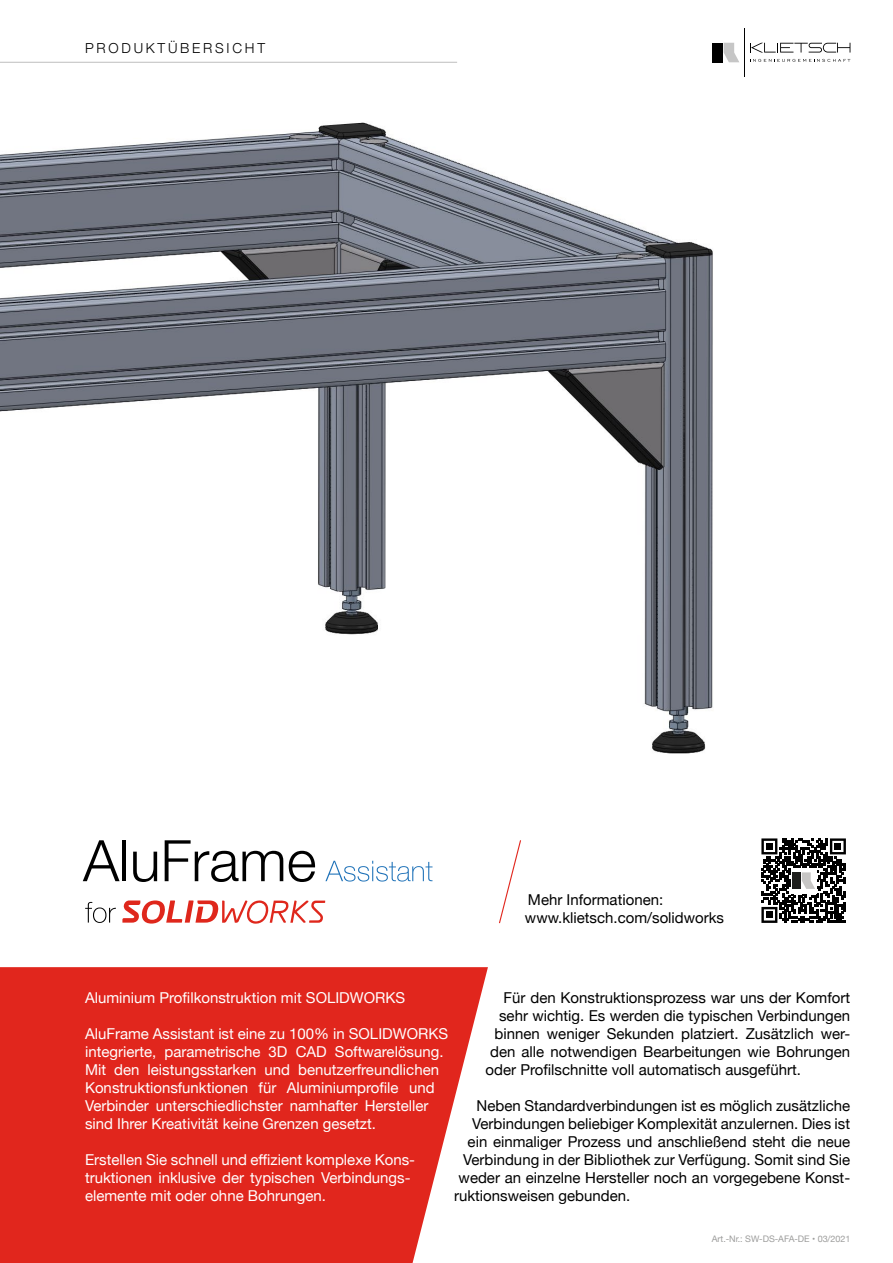
<style>
.page{position:relative;width:893px;height:1263px;background:#fff}
.page>*{position:absolute;margin:0;border:0;box-sizing:border-box;transform-origin:0 0}
.t1{font:15px/18px "Helvetica Neue";color:#000}
.t2{font:15px/18px "Helvetica Neue";color:#fff}
.t3{font:300 13.8px "Helvetica Neue";letter-spacing:.2em;color:#000}
.t4{font:9px "Helvetica Neue";letter-spacing:-.005em;color:#9d9d9c}
</style>
<div class="page">
<hr style="left:0;top:62px;width:457px;height:1px;background:#c6c6c6">
<div style="left:712px;top:43px;width:11px;height:19px;background:#000"></div>
<svg style="left:724px;top:43px;width:15px;height:19px"></svg>
<hr style="left:744px;top:28px;width:1px;height:49px;background:#000">
<svg style="left:750px;top:43px;width:100px;height:10px"></svg>
<svg style="left:750px;top:59px;width:100px;height:3px"></svg>
<svg style="left:0;top:967px;width:488px;height:296px;fill:#e1261d"></svg>
<svg style="left:499px;top:840px;width:22px;height:84px"></svg>
<svg style="left:761px;top:838px;width:85px;height:85px"></svg>
<svg style="left:83px;top:840px;width:37px;height:41px"></svg>
<hr style="left:123px;top:840px;width:3px;height:41px;background:#000">
<svg style="left:133px;top:852px;width:24px;height:30px"></svg>
<svg style="left:165px;top:840px;width:118px;height:42px"></svg>
<svg style="left:289px;top:851px;width:26px;height:31px"></svg>
<svg style="left:325px;top:861px;width:107px;height:20px"></svg>
<svg style="left:85px;top:902px;width:31px;height:21px"></svg>
<svg style="left:122px;top:900px;width:203px;height:24px"></svg>
<img style="left:0;top:122px;width:713px;height:632px">
<p class="t3" style="left:85px;top:36px;width:181px">PRODUKTÜBERSICHT</p>
<p class="t1" style="left:525px;top:891px;width:201px">Mehr Informationen: www.klietsch.com/solidworks</p>
<p class="t2" style="left:85px;top:989px;width:322px">Aluminium Profilkonstruktion mit SOLIDWORKS</p>
<p class="t2" style="left:85px;top:1025px;width:365px">AluFrame Assistant ist eine zu 100% in SOLIDWORKS integrierte, parametrische 3D CAD Softwarelösung.<br>Mit den leistungsstarken und benutzerfreundlichen Konstruktionsfunktionen für Aluminiumprofile und Verbinder unterschiedlichster namhafter Hersteller sind Ihrer Kreativität keine Grenzen gesetzt.</p>
<p class="t2" style="left:85px;top:1151px;width:332px">Erstellen Sie schnell und effizient komplexe Kons&shy;truktionen inklusive der typischen Verbindungs&shy;elemente mit oder ohne Bohrungen.</p>
<p class="t1" style="left:504px;top:989px;width:348px">Für den Konstruktionsprozess war uns der Komfort</p>
<p class="t1" style="left:499px;top:1007px;width:353px">sehr wichtig. Es werden die typischen Verbindungen</p>
<p class="t1" style="left:495px;top:1025px;width:357px">binnen weniger Sekunden platziert. Zusätzlich wer-</p>
<p class="t1" style="left:490px;top:1043px;width:361px">den alle notwendigen Bearbeitungen wie Bohrungen</p>
<p class="t1" style="left:486px;top:1061px;width:317px">oder Profilschnitte voll automatisch ausgeführt.</p>
<p class="t1" style="left:477px;top:1097px;width:375px">Neben Standardverbindungen ist es möglich zusätzliche</p>
<p class="t1" style="left:472px;top:1115px;width:379px">Verbindungen beliebiger Komplexität anzulernen. Dies ist</p>
<p class="t1" style="left:468px;top:1133px;width:384px">ein einmaliger Prozess und anschließend steht die neue</p>
<p class="t1" style="left:463px;top:1151px;width:388px">Verbindung in der Bibliothek zur Verfügung. Somit sind Sie</p>
<p class="t1" style="left:459px;top:1169px;width:393px">weder an einzelne Hersteller noch an vorgegebene Konst-</p>
<p class="t1" style="left:454px;top:1187px;width:178px">ruktionsweisen gebunden.</p>
<p class="t4" style="left:712px;top:1232px;width:140px">Art.-Nr.: SW-DS-AFA-DE • 03/2021</p>
</div>
